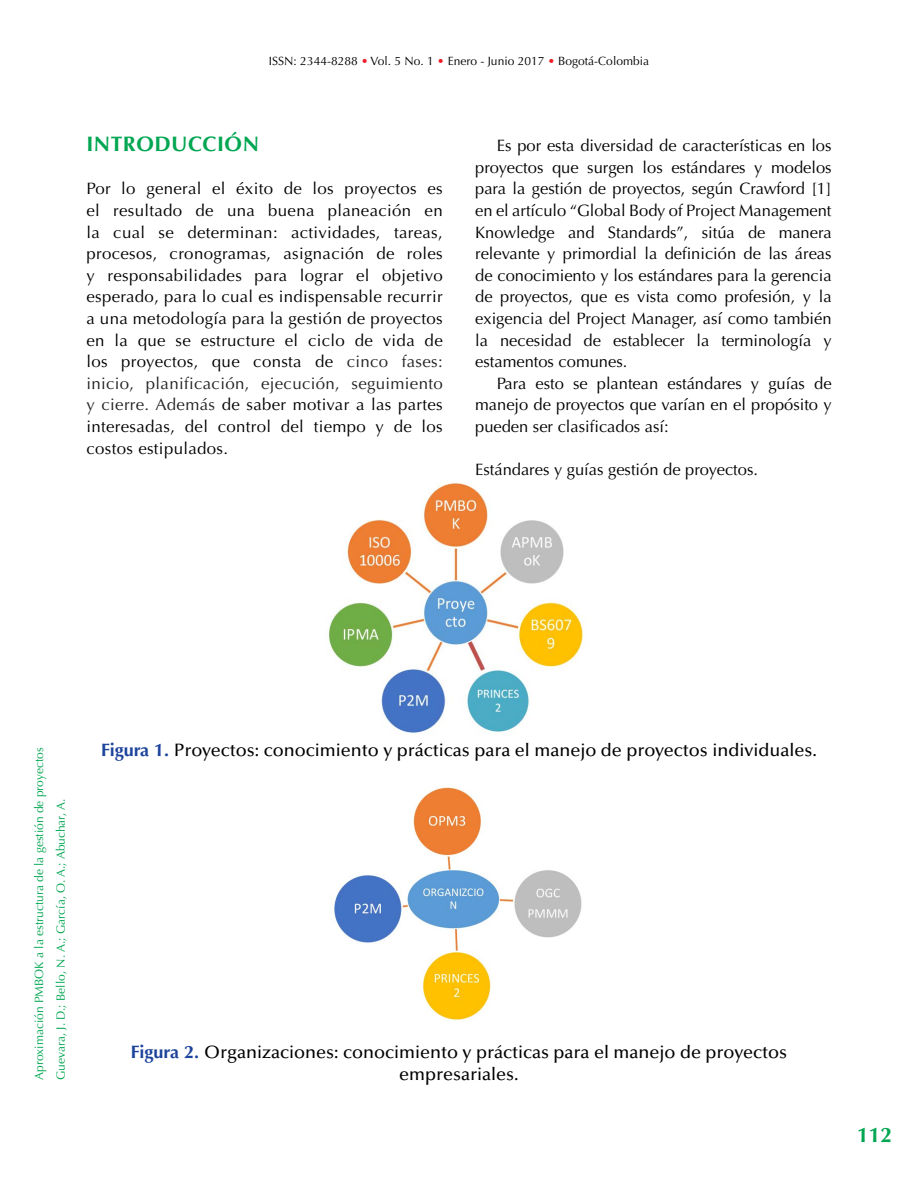
<style>
.page{position:relative;width:918px;height:1188px;background:#fff}
.page>*{position:absolute;margin:0;border:0;box-sizing:border-box;transform-origin:0 0}
.t1{font:700 21px "Optima LT Std";letter-spacing:.025em;color:#00a651}
.t2{font:500 18px/21.6px "Optima LT Std";color:#000;text-align:center}
.t3{font:16.5px/21.6px "Optima LT Std";color:#000;text-align:justify}
.t4{font:12px/21.6px "Optima LT Std";color:#00a651}
.t5{font:12px "Optima LT Std";color:#000}
.s1{color:#ed1d24}
.s2{color:#222}
.s3{font-weight:700;color:#1d449c}
</style>
<div class="page">
<img style="left:328px;top:482px;width:255px;height:251px">
<img style="left:334px;top:787px;width:248px;height:234px">
<p class="t5" style="left:269px;top:54px;width:382px">ISSN: 2344-8288 <span class="s1">•</span> Vol. 5 No. 1 <span class="s1">•</span> Enero - Junio 2017 <span class="s1">•</span> Bogotá-Colombia</p>
<p class="t1" style="left:86px;top:132px;width:174px">INTRODUCCIÓN</p>
<p class="t3" style="left:86px;top:178px;width:358px">Por lo general el éxito de los proyectos es el resultado de una buena planeación en la cual se determinan: actividades, tareas, procesos, cronogramas, asignación de roles y responsabilidades para lograr el objetivo esperado, para lo cual es indispensable recurrir a una metodología para la gestión de proyectos en la que se estructure el ciclo de vida de los proyectos, que consta de <span class="s2">cinco fases: inicio, planificación, ejecución, seguimiento y cierre. Además</span> de saber motivar a las partes interesadas, del control del tiempo y de los costos estipulados.</p>
<p class="t3" style="left:475px;top:135px;width:358px;text-indent:22px">Es por esta diversidad de características en los proyectos que surgen los estándares y modelos para la gestión de proyectos, según Crawford [1] en el artículo “Global Body of Project Management Knowledge and Standards”, sitúa de manera relevante y primordial la definición de las áreas de conocimiento y los estándares para la gerencia de proyectos, que es vista como profesión, y la exigencia del Project Manager, así como también la necesidad de establecer la terminología y estamentos comunes.</p>
<p class="t3" style="left:475px;top:373px;width:358px;text-indent:22px">Para esto se plantean estándares y guías de manejo de proyectos que varían en el propósito y pueden ser clasificados así:</p>
<p class="t3" style="left:475px;top:459px;width:284px">Estándares y guías gestión de proyectos.</p>
<p class="t4" style="left:29px;top:1080px;width:334px;rotate:-90deg">Aproximación PMBOK a la estructura de la gestión de proyectos<br>Guevara, J. D.; Bello, N. A.; García, O. A.; Abuchar, A.</p>
<p class="t2" style="left:101px;top:740px;width:717px"><span class="s3">Figura 1.</span> Proyectos: conocimiento y prácticas para el manejo de proyectos individuales.</p>
<p class="t2" style="left:131px;top:1042px;width:658px"><span class="s3">Figura 2.</span> Organizaciones: conocimiento y prácticas para el manejo de proyectos empresariales.</p>
<p class="t1" style="left:857px;top:1123px;width:37px">112</p>
</div>
